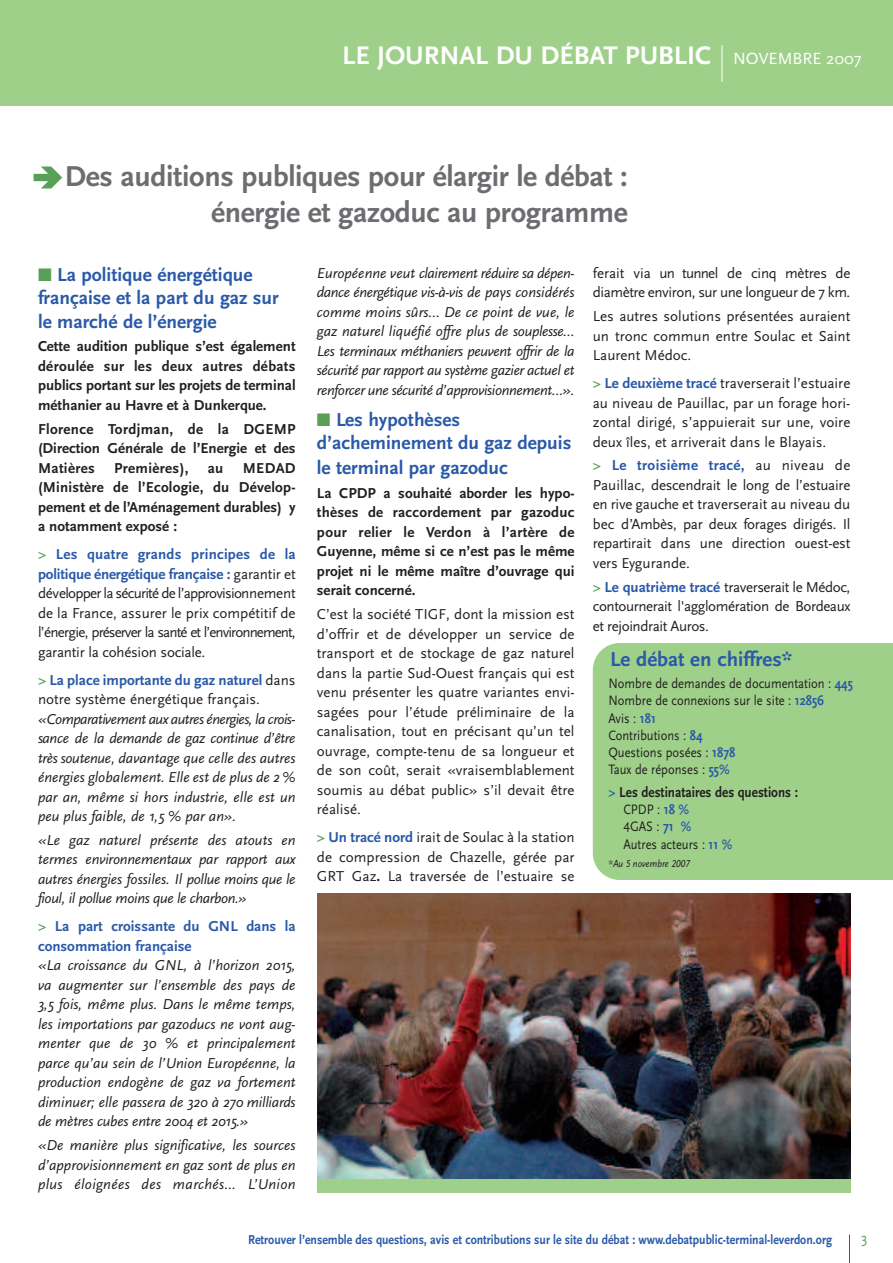
<style>
.page{position:relative;width:893px;height:1263px;background:#fff}
.page>*{position:absolute;margin:0;border:0;box-sizing:border-box;transform-origin:0 0}
.t1{font:700 30px/36px "Scala Sans";letter-spacing:-.01em;color:#6c6d70;text-align:right}
.t2{font:700 26.55px "Scala Sans";color:#fff}
.t3{font:700 21px "Scala Sans";color:#2959a8}
.t4{font:700 19.5px/23.4px "Scala Sans";color:#2959a8}
.t5{font:15px/19.5px "Scala Sans";color:#231f20;text-align:justify}
.t6{font:italic 15px/19.5px "Scala Sans";letter-spacing:-.015em;color:#231f20;text-align:justify}
.t7{font:700 15px/19.5px "Scala Sans";color:#231f20;text-align:justify}
.t8{font:15px/19.5px "Scala Sans";letter-spacing:-.03em;color:#231f20}
.t9{font:700 15px/19.5px "Scala Sans";color:#2959a8}
.t10{font:700 15px "Scala Sans";color:#231f20;scale:.88 1}
.t11{font:700 15px "Scala Sans";letter-spacing:.025em;color:#231f20}
.t12{font:15px "Scala Sans";color:#57a055}
.t13{font:14.25px/17.2px "Scala Sans";color:#231f20;scale:.88 1}
.t14{font:700 13.5px "Scala Sans";color:#2959a8;scale:.88 1}
.t15{font:italic 10.5px "Scala Sans LF";color:#231f20;scale:.88 1}
.s1{font-weight:400;font-size:16.95px}
.s2{color:#57a055}
.s3{font-weight:700;color:#57a055}
.s4{font-weight:700;color:#2959a8}
.s5{font-weight:700}
.s6{color:#2959a8}
</style>
<div class="page">
<div style="left:593px;top:643px;width:300px;height:237px;background:#9fd08a"></div>
<div style="left:0;top:0;width:893px;height:106px;background:#9fd08a"></div>
<svg style="left:849px;top:1234px;width:1px;height:29px"></svg>
<hr style="left:722px;top:45px;width:1px;height:37px;background:#fff">
<div style="left:317px;top:1171px;width:534px;height:22px;background:#9fd08a"></div>
<img style="left:317px;top:893px;width:534px;height:285px">
<h2 class="t2" style="left:342px;top:46px;width:521px">LE JOURNAL DU DÉBAT PUBLIC <span class="s1">NOVEMBRE 2007</span></h2>
<h1 class="t1" style="left:65px;top:162px;width:564px">Des auditions publiques pour élargir le débat : énergie et gazoduc au programme</h1>
<h3 class="t4" style="left:38px;top:265px;width:242px"><span class="s2">■</span> La politique énergétique française et la part du gaz sur le marché de l’énergie</h3>
<p class="t7" style="left:38px;top:338px;width:259px">Cette audition publique s’est également déroulée sur les deux autres débats publics portant sur les projets de terminal méthanier au Havre et à Dunkerque.</p>
<p class="t7" style="left:38px;top:421px;width:259px">Florence Tordjman, de la DGEMP (Direction Générale de l’Energie et des Matières</p>
<p class="t11" style="left:114px;top:463px;width:76px">Premières),</p>
<p class="t7" style="left:208px;top:460px;width:17px">au</p>
<p class="t7" style="left:38px;top:460px;width:259px;text-indent:205px">MEDAD (Ministère de l’Ecologie, du Dévelop&shy;pement et de l’Aménagement durables) y a notamment exposé :</p>
<p class="t5" style="left:38px;top:546px;width:259px"><span class="s3">&gt;</span> <span class="s4">Les quatre grands principes de la politique énergétique française :</span> garantir et développer la sécurité de l’approvisionnement de la France, assurer le prix compétitif de l’énergie, préserver la santé et l’environnement, garantir la cohésion sociale.</p>
<p class="t5" style="left:38px;top:672px;width:259px"><span class="s3">&gt;</span> <span class="s4">La place importante du gaz naturel</span> dans notre système énergétique français.</p>
<p class="t6" style="left:38px;top:711px;width:259px">«Comparativement aux autres énergies, la crois&shy;sance de la demande de gaz continue d’être très soutenue, davantage que celle des autres énergies globalement. Elle est de plus de 2 % par an, même si hors industrie, elle est un peu plus faible, de 1,5 % par an».</p>
<p class="t6" style="left:38px;top:832px;width:259px">«Le gaz naturel présente des atouts en termes environnementaux par rapport aux autres énergies fossiles. Il pollue moins que le fioul, il pollue moins que le charbon.»</p>
<p class="t9" style="left:38px;top:918px;width:259px"><span class="s2">&gt;</span> La part croissante du GNL dans la consommation française</p>
<p class="t6" style="left:38px;top:957px;width:259px">«La croissance du GNL, à l’horizon 2015, va augmenter sur l’ensemble des pays de 3,5 fois, même plus. Dans le même temps, les importations par gazoducs ne vont aug&shy;menter que de 30 % et principalement parce qu’au sein de l’Union Européenne, la production endogène de gaz va fortement diminuer; elle passera de 320 à 270 milliards de mètres cubes entre 2004 et 2015.»</p>
<p class="t6" style="left:38px;top:1137px;width:259px">«De manière plus significative, les sources d’approvisionnement en gaz sont de plus en plus éloignées des marchés… L’Union</p>
<p class="t6" style="left:317px;top:265px;width:259px">Européenne veut clairement réduire sa dépen&shy;dance énergétique vis-à-vis de pays considérés comme moins sûrs… De ce point de vue, le gaz naturel liquéfié offre plus de souplesse… Les terminaux méthaniers peuvent offrir de la sécurité par rapport au système gazier actuel et renforcer une sécurité d’approvisionnement…».</p>
<h3 class="t4" style="left:317px;top:410px;width:256px;line-height:24px"><span class="s2">■</span> Les hypothèses d’acheminement du gaz depuis le terminal par gazoduc</h3>
<p class="t7" style="left:317px;top:485px;width:259px">La CPDP a souhaité aborder les hypo&shy;thèses de raccordement par gazoduc pour relier le Verdon à l’artère de Guyenne, même si ce n’est pas le même projet ni le même maître d’ouvrage qui serait concerné.</p>
<p class="t5" style="left:317px;top:606px;width:259px">C’est la société TIGF, dont la mission est d’offrir et de développer un service de transport et de stockage de gaz naturel dans la partie Sud-Ouest français qui est venu présenter les quatre variantes envi&shy;sagées pour l’étude préliminaire de la canalisation, tout en précisant qu’un tel ouvrage, compte-tenu de sa longueur et de son coût, serait «vraisemblablement soumis au débat public» s’il devait être réalisé.</p>
<p class="t5" style="left:317px;top:829px;width:259px"><span class="s3">&gt;</span> <span class="s4">Un tracé nord</span> irait de Soulac à la station de compression de Chazelle, gérée par GRT Gaz<span class="s5">.</span> La traversée de l’estuaire se</p>
<p class="t8" style="left:593px;top:265px;width:259px">ferait via un tunnel de cinq mètres de diamètre environ, sur une longueur de 7 km.</p>
<p class="t5" style="left:593px;top:308px;width:259px">Les autres solutions présentées auraient un tronc commun entre Soulac et Saint Laurent Médoc.</p>
<p class="t5" style="left:593px;top:375px;width:259px"><span class="s3">&gt;</span> <span class="s4">Le deuxième tracé</span> traverserait l’estuaire au niveau de Pauillac, par un forage hori&shy;zontal dirigé, s’appuierait sur une, voire deux îles, et arriverait dans le Blayais.</p>
<p class="t5" style="left:593px;top:457px;width:259px"><span class="s3">&gt;</span> <span class="s4">Le troisième tracé,</span> au niveau de Pauillac, descendrait le long de l’estuaire en rive gauche et traverserait au niveau du bec d’Ambès, par deux forages dirigés. Il repartirait dans une direction ouest-est vers Eygurande.</p>
<p class="t5" style="left:593px;top:579px;width:259px"><span class="s3">&gt;</span> <span class="s4">Le quatrième tracé</span> traverserait le Médoc, contournerait l'agglomération de Bordeaux et rejoindrait Auros.</p>
<h3 class="t3" style="left:610px;top:652px;width:184px">Le débat en chiffres*</h3>
<p class="t13" style="left:608px;top:677px;width:280px">Nombre de demandes de documentation : <span class="s4">445<br></span>Nombre de connexions sur le site : <span class="s4">12856<br></span>Avis : <span class="s4">181<br></span>Contributions : <span class="s4">84<br></span>Questions posées : <span class="s4">1878<br></span>Taux de réponses : <span class="s4">55%</span></p>
<p class="t10" style="left:608px;top:787px;width:217px"><span class="s6">&gt;</span> Les destinataires des questions :</p>
<p class="t13" style="left:623px;top:803px;width:125px">CPDP : <span class="s4">18 %<br></span>4GAS : <span class="s4">71 %<br></span>Autres acteurs : <span class="s4">11 %</span></p>
<p class="t15" style="left:608px;top:860px;width:94px">*Au 5 novembre 2007</p>
<p class="t14" style="left:248px;top:1235px;width:665px">Retrouver l’ensemble des questions, avis et contributions sur le site du débat : www.debatpublic-terminal-leverdon.org</p>
<p class="t12" style="left:861px;top:1233px;width:8px">3</p>
</div>
